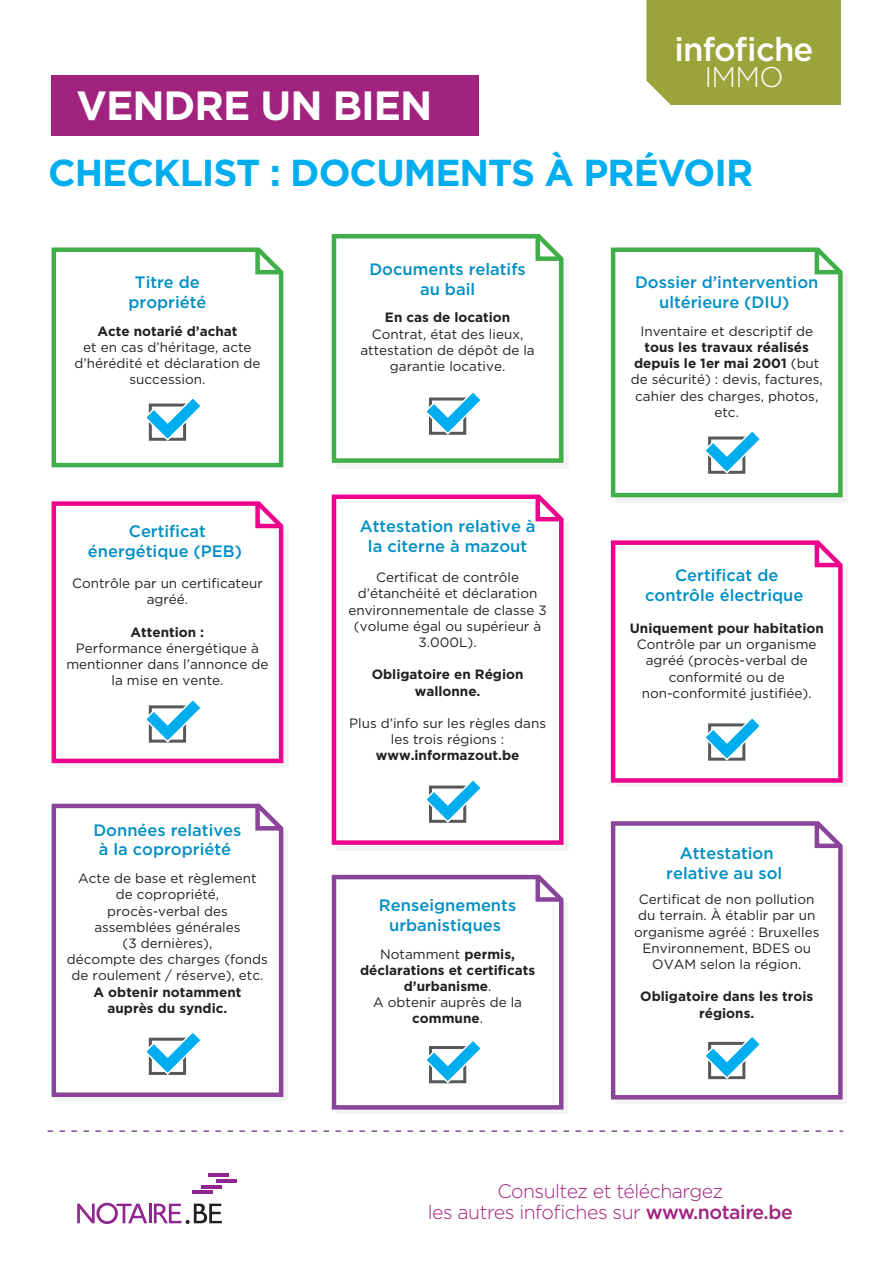
<style>
.page{position:relative;width:893px;height:1263px;background:#fff}
.page>*{position:absolute;margin:0;border:0;box-sizing:border-box;transform-origin:0 0}
.t1{font:700 40.8px "Gotham";letter-spacing:-.025em;color:#fff}
.t2{font:700 37.5px "Gotham";letter-spacing:-.025em;color:#00aeef}
.t3{font:500 33px "Gotham";letter-spacing:-.025em;color:#fff}
.t4{font:300 28.5px "Gotham";color:#fff}
.t5{font:300 19.5px/21px "Gotham";letter-spacing:-.025em;color:#a1237f;text-align:center}
.t6{font:500 16.5px/19.8px "Gotham";color:#008fc5;text-align:center}
.t7{font:13.5px/16.2px "Gotham";color:#231f20;text-align:center}
.t8{font:700 13.5px/16.2px "Gotham";color:#231f20;text-align:center}
.s1{font-weight:400}
.s2{font-weight:700}
.s3{font-weight:500}
</style>
<div class="page">
<div style="left:51px;top:75px;width:427px;height:61px;background:#a1237f"></div>
<div style="left:646px;top:0;width:195px;height:105px;background:#9ba43a"></div>
<hr style="left:208px;top:1173px;width:20px;height:3px;background:#90268f">
<hr style="left:216px;top:1179px;width:21px;height:3px;background:#90268f">
<hr style="left:201px;top:1185px;width:21px;height:3px;background:#90268f">
<hr style="left:192px;top:1190px;width:21px;height:4px;background:#90268f">
<svg style="left:77px;top:1203px;width:145px;height:21px"></svg>
<svg style="left:48px;top:1130px;width:795px;height:2px"></svg>
<div style="left:336px;top:522px;width:232px;height:328px;background:linear-gradient(to right,#f4f4f4,#f4f4f4)"></div>
<svg style="left:332px;top:494px;width:231px;height:351px"></svg>
<svg style="left:533px;top:494px;width:33px;height:30px"></svg>
<div style="left:405px;top:778px;width:85px;height:48px;background:#fff"></div>
<svg style="left:423px;top:777px;width:61px;height:46px"></svg>
<div style="left:336px;top:259px;width:232px;height:210px;background:linear-gradient(to right,#f4f4f4,#f4f4f4)"></div>
<svg style="left:615px;top:275px;width:232px;height:227px;fill:#f4f4f4"></svg>
<svg style="left:611px;top:248px;width:232px;height:249px"></svg>
<svg style="left:812px;top:247px;width:33px;height:30px"></svg>
<svg style="left:332px;top:234px;width:231px;height:229px"></svg>
<svg style="left:533px;top:234px;width:33px;height:29px"></svg>
<svg style="left:52px;top:248px;width:231px;height:219px"></svg>
<svg style="left:253px;top:247px;width:31px;height:30px"></svg>
<div style="left:56px;top:530px;width:232px;height:238px;background:linear-gradient(to right,#f4f4f4,#f4f4f4)"></div>
<div style="left:56px;top:830px;width:232px;height:271px;background:linear-gradient(to right,#f4f4f4,#f4f4f4)"></div>
<div style="left:336px;top:902px;width:232px;height:212px;background:linear-gradient(to right,#f4f4f4,#f4f4f4)"></div>
<div style="left:615px;top:848px;width:232px;height:255px;background:linear-gradient(to right,#f4f4f4,#f4f4f4)"></div>
<div style="left:615px;top:567px;width:232px;height:220px;background:#f4f4f4"></div>
<div style="left:125px;top:396px;width:85px;height:48px;background:#fff"></div>
<svg style="left:143px;top:395px;width:60px;height:46px"></svg>
<svg style="left:52px;top:501px;width:231px;height:262px"></svg>
<svg style="left:253px;top:501px;width:33px;height:29px"></svg>
<div style="left:125px;top:697px;width:85px;height:49px;background:#fff"></div>
<svg style="left:146px;top:700px;width:54px;height:43px"></svg>
<div style="left:405px;top:390px;width:85px;height:48px;background:#fff"></div>
<svg style="left:423px;top:389px;width:61px;height:46px"></svg>
<div style="left:684px;top:429px;width:85px;height:48px;background:#fff"></div>
<svg style="left:702px;top:428px;width:61px;height:46px"></svg>
<svg style="left:611px;top:540px;width:232px;height:243px;fill:#fff"></svg>
<svg style="left:812px;top:540px;width:31px;height:29px"></svg>
<div style="left:684px;top:715px;width:85px;height:49px;background:#fff"></div>
<svg style="left:706px;top:719px;width:54px;height:42px"></svg>
<svg style="left:52px;top:804px;width:231px;height:293px"></svg>
<svg style="left:253px;top:803px;width:33px;height:30px"></svg>
<div style="left:125px;top:1030px;width:85px;height:48px;background:#fff"></div>
<svg style="left:143px;top:1029px;width:60px;height:46px"></svg>
<svg style="left:611px;top:821px;width:232px;height:278px"></svg>
<svg style="left:812px;top:821px;width:33px;height:29px"></svg>
<div style="left:684px;top:1034px;width:85px;height:49px;background:#fff"></div>
<svg style="left:706px;top:1037px;width:54px;height:43px"></svg>
<svg style="left:332px;top:875px;width:231px;height:234px"></svg>
<svg style="left:533px;top:874px;width:33px;height:30px"></svg>
<div style="left:405px;top:1038px;width:85px;height:49px;background:#fff"></div>
<svg style="left:427px;top:1041px;width:53px;height:43px"></svg>
<h1 class="t1" style="left:77px;top:79px;width:357px">VENDRE UN BIEN</h1>
<h3 class="t3" style="left:675px;top:28px;width:140px">infofiche</h3>
<h3 class="t4" style="left:704px;top:59px;width:81px">IMMO</h3>
<h2 class="t2" style="left:48px;top:147px;width:707px">CHECKLIST : DOCUMENTS À PRÉVOIR</h2>
<p class="t6" style="left:128px;top:272px;width:80px">Titre de propriété</p>
<p class="t8" style="left:97px;top:323px;width:141px">Acte notarié d’achat</p>
<p class="t7" style="left:75px;top:339px;width:187px">et en cas d’héritage, acte d’hérédité et déclaration de succession.</p>
<p class="t6" style="left:88px;top:521px;width:156px">Certificat énergétique (PEB)</p>
<p class="t7" style="left:72px;top:575px;width:192px">Contrôle par un certificateur agréé.</p>
<p class="t8" style="left:131px;top:624px;width:75px">Attention :</p>
<p class="t7" style="left:66px;top:640px;width:203px">Performance énergétique à mentionner dans l’annonce de la mise en vente.</p>
<p class="t6" style="left:93px;top:820px;width:150px">Données relatives à la copropriété</p>
<p class="t7" style="left:67px;top:870px;width:202px">Acte de base et règlement<br>de copropriété,<br>procès-verbal des assemblées générales<br>(3 dernières),<br>décompte des charges (fonds de roulement / réserve), etc.</p>
<p class="t8" style="left:94px;top:983px;width:149px">A obtenir notamment auprès du syndic.</p>
<p class="t6" style="left:369px;top:259px;width:158px">Documents relatifs au bail</p>
<p class="t8" style="left:385px;top:309px;width:127px">En cas de location</p>
<p class="t7" style="left:360px;top:325px;width:176px">Contrat, état des lieux, attestation de dépôt de la garantie locative.</p>
<p class="t6" style="left:360px;top:516px;width:177px">Attestation relative à la citerne à mazout</p>
<p class="t7" style="left:348px;top:569px;width:200px">Certificat de contrôle d’étanchéité et déclaration environnementale de classe 3 (volume égal ou supérieur à<br>3.000L).</p>
<p class="t8" style="left:372px;top:666px;width:153px">Obligatoire en Région wallonne.</p>
<p class="t7" style="left:349px;top:715px;width:198px">Plus d’info sur les règles dans les trois régions :</p>
<p class="t8" style="left:376px;top:747px;width:145px">www.informazout.be</p>
<p class="t6" style="left:379px;top:895px;width:139px">Renseignements urbanistiques</p>
<p class="t8" style="left:360px;top:946px;width:177px"><span class="s1">Notamment</span> permis, déclarations et certificats d’urbanisme<span class="s1">.<br>A obtenir auprès de la </span>commune<span class="s1">.</span></p>
<p class="t6" style="left:635px;top:272px;width:185px">Dossier d’intervention ultérieure (DIU)</p>
<p class="t7" style="left:640px;top:323px;width:174px">Inventaire et descriptif de</p>
<p class="t7" style="left:631px;top:339px;width:193px"><span class="s2">tous les travaux réalisés depuis le 1er mai 2001</span> (but de sécurité) : devis, factures, cahier des charges, photos, etc.</p>
<p class="t6" style="left:645px;top:565px;width:160px">Certificat de contrôle électrique</p>
<p class="t8" style="left:630px;top:620px;width:196px">Uniquement pour habitation</p>
<p class="t7" style="left:637px;top:636px;width:181px">Contrôle par un organisme agréé (procès-verbal de conformité ou de non-conformité justifiée).</p>
<p class="t6" style="left:666px;top:843px;width:118px">Attestation relative au sol</p>
<p class="t7" style="left:634px;top:891px;width:187px">Certificat de non pollution du terrain. À établir par un organisme agréé : Bruxelles<br>Environnement, BDES ou<br>OVAM selon la région.</p>
<p class="t8" style="left:640px;top:988px;width:175px">Obligatoire dans les trois régions.</p>
<h3 class="t5" style="left:428px;top:1180px;width:367px">Consultez et téléchargez<br>les autres infofiches sur <span class="s3">www.notaire.be</span></h3>
</div>
